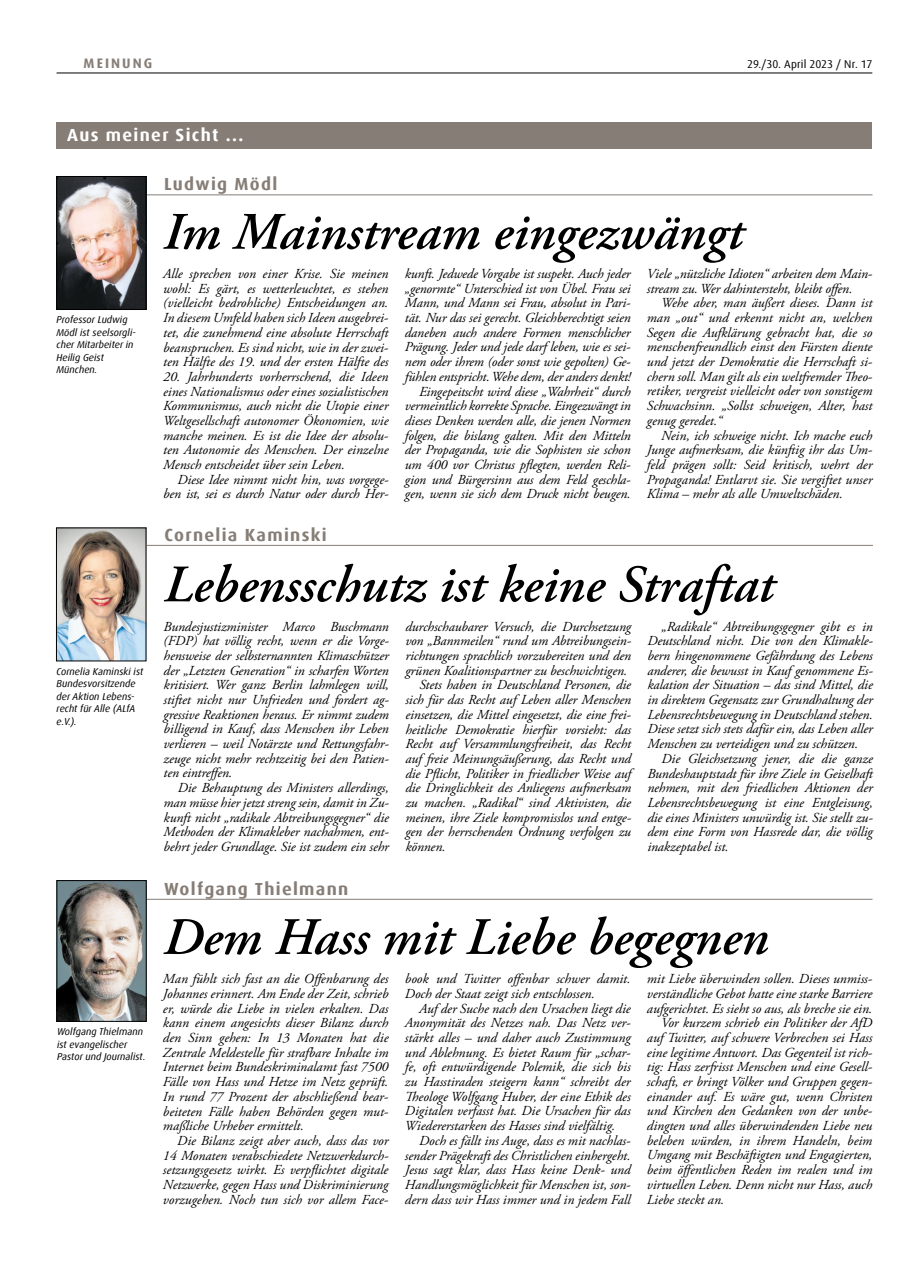
<style>
.page{position:relative;width:908px;height:1276px;background:#fff}
.page>*{position:absolute;margin:0;border:0;box-sizing:border-box;transform-origin:0 0}
.t1{font:italic 600 52.5px "Adobe Garamond Pro";color:#000}
.t2{font:700 17.5px "Dax Offc Pro";letter-spacing:.075em;color:#867d76}
.t3{font:700 17.5px "Dax Offc Pro";letter-spacing:.075em;color:#fff}
.t4{font:italic 13.75px/14.6px "Adobe Garamond Pro";letter-spacing:-.005em;color:#000;text-align:justify}
.t5{font:700 13.75px "Dax Offc Pro";letter-spacing:.15em;color:#867d76}
.t6{font:11.25px "Dax Offc Pro";letter-spacing:.005em;color:#000}
.t7{font:italic 10px/12.5px "Dax Offc Pro";color:#000}
</style>
<div class="page">
<hr style="left:57px;top:73px;width:814px;height:1px;background:#000">
<div style="left:57px;top:122px;width:814px;height:26px;background:#867d76"></div>
<hr style="left:146px;top:899px;width:726px;height:1px;background:#867d76">
<hr style="left:146px;top:194px;width:726px;height:1px;background:#867d76">
<img style="left:58px;top:178px;width:86px;height:130px">
<div style="left:56px;top:176px;width:90px;height:134px;border:1px solid #000"></div>
<hr style="left:147px;top:545px;width:725px;height:1px;background:#867d76">
<img style="left:59px;top:882px;width:85px;height:137px">
<div style="left:57px;top:880px;width:89px;height:141px;border:1px solid #000"></div>
<img style="left:58px;top:530px;width:86px;height:129px">
<div style="left:56px;top:528px;width:90px;height:133px;border:1px solid #000"></div>
<p class="t5" style="left:84px;top:54px;width:70px">MEINUNG</p>
<p class="t6" style="left:747px;top:56px;width:126px">29./30. April 2023 / Nr. 17</p>
<p class="t3" style="left:67px;top:124px;width:177px">Aus meiner Sicht ...</p>
<p class="t2" style="left:164px;top:173px;width:115px">Ludwig Mödl</p>
<p class="t7" style="left:56px;top:313px;width:81px">Professor Ludwig<br>Mödl ist seelsorgli&shy;cher Mitarbeiter in<br>Heilig Geist<br>München.</p>
<p class="t7" style="left:56px;top:665px;width:88px">Cornelia Kaminski ist<br>Bundesvorsitzende der Aktion Lebens&shy;recht für Alle (ALfA e.V.).</p>
<p class="t7" style="left:57px;top:1025px;width:90px">Wolfgang Thielmann ist evangelischer<br>Pastor und Journalist.</p>
<h1 class="t1" style="left:163px;top:202px;width:581px">Im Mainstream eingezwängt</h1>
<p class="t4" style="left:163px;top:267px;width:227px">Alle sprechen von einer Krise. Sie meinen wohl: Es gärt, es wetterleuchtet, es stehen (vielleicht bedrohliche) Entscheidungen an.<br>In diesem Umfeld haben sich Ideen ausgebrei&shy;tet, die zunehmend eine absolute Herrschaft beanspruchen. Es sind nicht, wie in der zwei&shy;ten Hälfte des 19. und der ersten Hälfte des</p>
<p class="t4" style="left:163px;top:369px;width:227px">20. Jahrhunderts vorherrschend, die Ideen eines Nationalismus oder eines sozialistischen Kommunismus, auch nicht die Utopie einer Weltgesellschaft autonomer Ökonomien, wie manche meinen. Es ist die Idee der absolu&shy;ten Autonomie des Menschen. Der einzelne Mensch entscheidet über sein Leben.</p>
<p class="t4" style="left:163px;top:472px;width:227px;text-align:right">Diese Idee nimmt nicht hin, was vorgege&shy;ben ist, sei es durch Natur oder durch Her-</p>
<p class="t2" style="left:164px;top:523px;width:164px">Cornelia Kaminski</p>
<p class="t4" style="left:405px;top:267px;width:227px;text-align:right">kunft. Jedwede Vorgabe ist suspekt. Auch jeder „genormte“ Unterschied ist von Übel. Frau sei Mann, und Mann sei Frau, absolut in Pari&shy;tät. Nur das sei gerecht. Gleichberechtigt seien daneben auch andere Formen menschlicher Prägung. Jeder und jede darf leben, wie es sei&shy;nem oder ihrem (oder sonst wie gepolten) Ge&shy;fühlen entspricht. Wehe dem, der anders denkt!<br>Eingepeitscht wird diese „Wahrheit“ durch vermeintlich korrekte Sprache. Eingezwängt in dieses Denken werden alle, die jenen Normen folgen, die bislang galten. Mit den Mitteln der Propaganda, wie die Sophisten sie schon um 400 vor Christus pflegten, werden Reli&shy;gion und Bürgersinn aus dem Feld geschla&shy;gen, wenn sie sich dem Druck nicht beugen.</p>
<p class="t4" style="left:646px;top:267px;width:227px">Viele „nützliche Idioten“ arbeiten dem Main&shy;stream zu. Wer dahintersteht, bleibt offen.</p>
<p class="t4" style="left:646px;top:296px;width:227px;text-indent:14px">Wehe aber, man äußert dieses. Dann ist man „out“ und erkennt nicht an, welchen Segen die Aufklärung gebracht hat, die so menschenfreundlich einst den Fürsten diente und jetzt der Demokratie die Herrschaft si&shy;chern soll. Man gilt als ein weltfremder Theo&shy;retiker, vergreist vielleicht oder von sonstigem Schwachsinn. „Sollst schweigen, Alter, hast genug geredet.“</p>
<p class="t4" style="left:646px;top:428px;width:227px;text-indent:14px">Nein, ich schweige nicht. Ich mache euch Junge aufmerksam, die künftig ihr das Um&shy;feld prägen sollt: Seid kritisch, wehrt der Propaganda! Entlarvt sie. Sie vergiftet unser Klima – mehr als alle Umweltschäden.</p>
<h1 class="t1" style="left:163px;top:554px;width:611px">Lebensschutz ist keine Straftat</h1>
<p class="t4" style="left:163px;top:619px;width:227px">Bundesjustizminister Marco Buschmann (FDP) hat völlig recht, wenn er die Vorge&shy;hensweise der selbsternannten Klimaschützer der „Letzten Generation“ in scharfen Worten kritisiert. Wer ganz Berlin lahmlegen will, stiftet nicht nur Unfrieden und fordert ag&shy;gressive Reaktionen heraus. Er nimmt zudem billigend in Kauf, dass Menschen ihr Leben verlieren – weil Notärzte und Rettungsfahr&shy;zeuge nicht mehr rechtzeitig bei den Patien&shy;ten eintreffen.</p>
<p class="t4" style="left:163px;top:781px;width:227px;text-indent:14px">Die Behauptung des Ministers allerdings, man müsse hier jetzt streng sein, damit in Zu&shy;kunft nicht „radikale Abtreibungsgegner“ die Methoden der Klimakleber nachahmen, ent&shy;behrt jeder Grundlage. Sie ist zudem ein sehr</p>
<p class="t2" style="left:164px;top:877px;width:186px">Wolfgang Thielmann</p>
<p class="t4" style="left:405px;top:619px;width:227px">durchschaubarer Versuch, die Durchsetzung</p>
<p class="t4" style="left:405px;top:634px;width:227px">von „Bannmeilen“ rund um Abtreibungsein-</p>
<p class="t4" style="left:405px;top:649px;width:227px">richtungen sprachlich vorzubereiten und den</p>
<p class="t4" style="left:405px;top:663px;width:223px">grünen Koalitionspartner zu beschwichtigen.</p>
<p class="t4" style="left:419px;top:678px;width:213px">Stets haben in Deutschland Personen, die</p>
<p class="t4" style="left:405px;top:693px;width:227px">sich für das Recht auf Leben aller Menschen</p>
<p class="t4" style="left:405px;top:707px;width:227px">einsetzen, die Mittel eingesetzt, die eine frei-</p>
<p class="t4" style="left:405px;top:722px;width:227px">heitliche Demokratie hierfür vorsieht: das</p>
<p class="t4" style="left:405px;top:737px;width:227px">Recht auf Versammlungsfreiheit, das Recht</p>
<p class="t4" style="left:405px;top:751px;width:227px">auf freie Meinungsäußerung, das Recht und</p>
<p class="t4" style="left:405px;top:766px;width:227px">die Pflicht, Politiker in friedlicher Weise auf</p>
<p class="t4" style="left:405px;top:781px;width:227px">die Dringlichkeit des Anliegens aufmerksam</p>
<p class="t4" style="left:405px;top:795px;width:227px">zu machen. „Radikal“ sind Aktivisten, die</p>
<p class="t4" style="left:405px;top:810px;width:227px">meinen, ihre Ziele kompromisslos und entge-</p>
<p class="t4" style="left:405px;top:825px;width:227px">gen der herrschenden Ordnung verfolgen zu</p>
<p class="t4" style="left:405px;top:839px;width:42px">können.</p>
<p class="t4" style="left:647px;top:619px;width:227px;text-indent:14px">„Radikale“ Abtreibungsgegner gibt es in Deutschland nicht. Die von den Klimakle&shy;bern hingenommene Gefährdung des Lebens anderer, die bewusst in Kauf genommene Es&shy;kalation der Situation – das sind Mittel, die in direktem Gegensatz zur Grundhaltung der Lebensrechtsbewegung in Deutschland stehen.<br>Diese setzt sich stets dafür ein, das Leben aller Menschen zu verteidigen und zu schützen.</p>
<p class="t4" style="left:647px;top:751px;width:227px;text-indent:14px">Die Gleichsetzung jener, die die ganze Bundeshauptstadt für ihre Ziele in Geiselhaft nehmen, mit den friedlichen Aktionen der Lebensrechtsbewegung ist eine Entgleisung, die eines Ministers unwürdig ist. Sie stellt zu&shy;dem eine Form von Hassrede dar, die völlig inakzeptabel ist.</p>
<h1 class="t1" style="left:163px;top:907px;width:606px">Dem Hass mit Liebe begegnen</h1>
<p class="t4" style="left:163px;top:972px;width:227px">Man fühlt sich fast an die Offenbarung des Johannes erinnert. Am Ende der Zeit, schrieb er, würde die Liebe in vielen erkalten. Das kann einem angesichts dieser Bilanz durch den Sinn gehen: In 13 Monaten hat die Zentrale Meldestelle für strafbare Inhalte im Internet beim Bundeskriminalamt fast 7500<br>Fälle von Hass und Hetze im Netz geprüft.<br>In rund 77 Prozent der abschließend bear&shy;beiteten Fälle haben Behörden gegen mut&shy;maßliche Urheber ermittelt.</p>
<p class="t4" style="left:163px;top:1133px;width:227px;text-indent:14px">Die Bilanz zeigt aber auch, dass das vor 14 Monaten verabschiedete Netzwerkdurch&shy;setzungsgesetz wirkt. Es verpflichtet digitale Netzwerke, gegen Hass und Diskriminierung vorzugehen. Noch tun sich vor allem Face-</p>
<p class="t4" style="left:405px;top:972px;width:227px">book und Twitter offenbar schwer damit.<br>Doch der Staat zeigt sich entschlossen.</p>
<p class="t4" style="left:405px;top:1001px;width:227px;text-indent:14px">Auf der Suche nach den Ursachen liegt die Anonymität des Netzes nah. Das Netz ver&shy;stärkt alles – und daher auch Zustimmung und Ablehnung. Es bietet Raum für „schar&shy;fe, oft entwürdigende Polemik, die sich bis zu Hasstiraden steigern kann“ schreibt der Theologe Wolfgang Huber, der eine Ethik des Digitalen verfasst hat. Die Ursachen für das Wiedererstarken des Hasses sind vielfältig.</p>
<p class="t4" style="left:405px;top:1133px;width:227px;text-indent:14px">Doch es fällt ins Auge, dass es mit nachlas&shy;sender Prägekraft des Christlichen einhergeht.<br>Jesus sagt klar, dass Hass keine Denk- und Handlungsmöglichkeit für Menschen ist, son&shy;dern dass wir Hass immer und in jedem Fall</p>
<p class="t4" style="left:646px;top:972px;width:227px">mit Liebe überwinden sollen. Dieses unmiss-</p>
<p class="t4" style="left:646px;top:986px;width:227px">verständliche Gebot hatte eine starke Barriere</p>
<p class="t4" style="left:646px;top:1001px;width:227px">aufgerichtet. Es sieht so aus, als breche sie ein.</p>
<p class="t4" style="left:660px;top:1016px;width:213px">Vor kurzem schrieb ein Politiker der AfD</p>
<p class="t4" style="left:646px;top:1030px;width:227px">auf Twitter, auf schwere Verbrechen sei Hass</p>
<p class="t4" style="left:646px;top:1045px;width:227px">eine legitime Antwort. Das Gegenteil ist rich-</p>
<p class="t4" style="left:646px;top:1060px;width:227px">tig: Hass zerfrisst Menschen und eine Gesell-</p>
<p class="t4" style="left:646px;top:1074px;width:227px">schaft, er bringt Völker und Gruppen gegen-</p>
<p class="t4" style="left:646px;top:1089px;width:227px">einander auf. Es wäre gut, wenn Christen</p>
<p class="t4" style="left:646px;top:1104px;width:227px">und Kirchen den Gedanken von der unbe-</p>
<p class="t4" style="left:646px;top:1118px;width:227px">dingten und alles überwindenden Liebe neu</p>
<p class="t4" style="left:646px;top:1133px;width:227px">beleben würden, in ihrem Handeln, beim</p>
<p class="t4" style="left:646px;top:1148px;width:227px">Umgang mit Beschäftigten und Engagierten,</p>
<p class="t4" style="left:646px;top:1163px;width:227px">beim öffentlichen Reden im realen und im</p>
<p class="t4" style="left:646px;top:1177px;width:227px">virtuellen Leben. Denn nicht nur Hass, auch</p>
<p class="t4" style="left:646px;top:1192px;width:79px">Liebe steckt an.</p>
</div>
